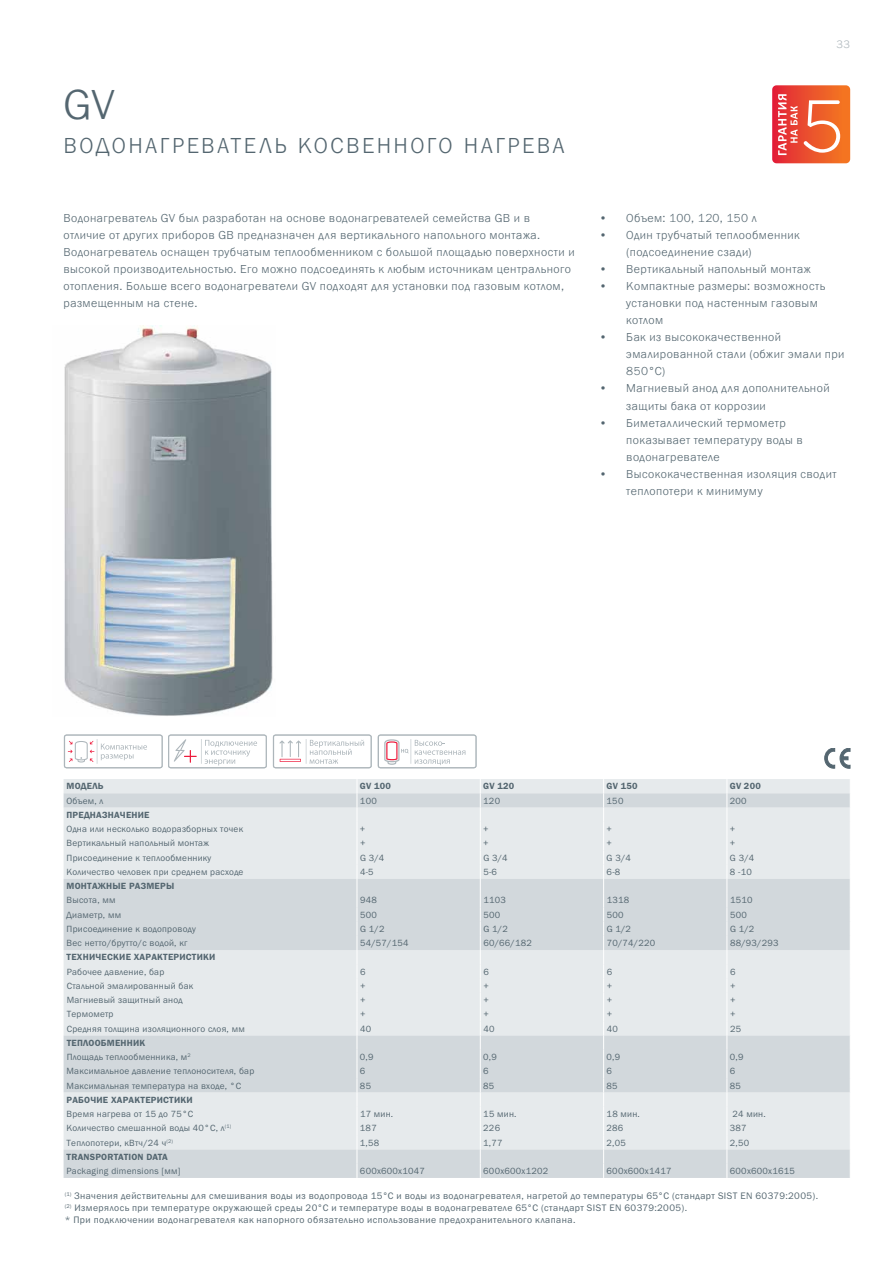
<style>
.page{position:relative;width:893px;height:1263px;background:#fff}
.page>*{position:absolute;margin:0;border:0;box-sizing:border-box;transform-origin:0 0}
.t1{font:300 43.5px "Franklin Gothic URW";color:#546670}
.t2{font:300 22.5px "Franklin Gothic URW";letter-spacing:.115em;color:#546670}
.t3{font:300 12px/17.1px "Franklin Gothic URW";letter-spacing:.035em;color:#546670}
.t4{font:300 11.25px "Franklin Gothic URW";color:#adb6bb}
.t5{font:9.75px/12px "Franklin Gothic URW Boo";letter-spacing:.045em;color:#546670}
.t6{font:9.3px "Franklin Gothic URW Boo";letter-spacing:.025em;color:#546670}
.t7{font:9.3px "Franklin Gothic URW Dem";letter-spacing:.025em;color:#546670}
</style>
<div class="page">
<img style="left:64px;top:325px;width:209px;height:391px">
<svg style="left:824px;top:748px;width:26px;height:20px"></svg>
<svg style="left:772px;top:85px;width:78px;height:78px;background:#ee694a"></svg>
<div style="left:64px;top:779px;width:786px;height:14px;background:#e6eaec"></div>
<svg style="left:64px;top:793px;width:786px;height:385px;background:#dde2e4"></svg>
<svg style="left:357px;top:779px;width:1px;height:399px"></svg>
<svg style="left:480px;top:779px;width:1px;height:399px"></svg>
<svg style="left:603px;top:779px;width:1px;height:399px"></svg>
<svg style="left:726px;top:779px;width:1px;height:399px"></svg>
<svg style="left:273px;top:734px;width:99px;height:34px"></svg>
<svg style="left:64px;top:734px;width:203px;height:34px"></svg>
<svg style="left:378px;top:734px;width:98px;height:34px"></svg>
<h1 class="t1" style="left:64px;top:78px;width:53px">GV</h1>
<h2 class="t2" style="left:64px;top:132px;width:502px">ВОДОНАГРЕВАТЕЛЬ КОСВЕННОГО НАГРЕВА</h2>
<p class="t4" style="left:836px;top:37px;width:15px">33</p>
<p class="t3" style="left:64px;top:209px;width:513px">Водонагреватель GV был разработан на основе водонагревателей семейства GB и в отличие от других приборов GB предназначен для вертикального напольного монтажа.<br>Водонагреватель оснащен трубчатым теплообменником с большой площадью поверхности и высокой производительностью. Его можно подсоединять к любым источникам центрального отопления. Больше всего водонагреватели GV подходят для установки под газовым котлом, размещенным на стене.</p>
<p class="t3" style="left:599px;top:209px;width:159px">• Объем: 100, 120, 150 л</p>
<p class="t3" style="left:626px;top:226px;width:175px;text-indent:-27px">• Один трубчатый теплообменник (подсоединение сзади)</p>
<p class="t3" style="left:599px;top:260px;width:213px">• Вертикальный напольный монтаж</p>
<p class="t3" style="left:626px;top:278px;width:200px;text-indent:-27px">• Компактные размеры: возможность установки под настенным газовым котлом</p>
<p class="t3" style="left:626px;top:329px;width:220px;text-indent:-27px">• Бак из высококачественной эмалированной стали (обжиг эмали при<br>850°С)</p>
<p class="t3" style="left:626px;top:380px;width:205px;text-indent:-27px">• Магниевый анод для дополнительной защиты бака от коррозии</p>
<p class="t3" style="left:626px;top:414px;width:178px;text-indent:-27px">• Биметаллический термометр показывает температуру воды в водонагревателе</p>
<p class="t3" style="left:626px;top:465px;width:212px;text-indent:-27px">• Высококачественная изоляция сводит теплопотери к минимуму</p>
<p class="t7" style="left:67px;top:781px;width:38px">МОДЕЛЬ</p>
<p class="t7" style="left:360px;top:781px;width:32px">GV 100</p>
<p class="t7" style="left:483px;top:781px;width:32px">GV 120</p>
<p class="t7" style="left:607px;top:781px;width:32px">GV 150</p>
<p class="t7" style="left:730px;top:781px;width:32px">GV 200</p>
<p class="t6" style="left:67px;top:795px;width:38px">Объем, л</p>
<p class="t6" style="left:360px;top:795px;width:18px">100</p>
<p class="t6" style="left:483px;top:795px;width:18px">120</p>
<p class="t6" style="left:607px;top:795px;width:18px">150</p>
<p class="t6" style="left:730px;top:795px;width:18px">200</p>
<p class="t7" style="left:67px;top:809px;width:85px">ПРЕДНАЗНАЧЕНИЕ</p>
<p class="t6" style="left:67px;top:823px;width:178px">Одна или несколько водоразборных точек</p>
<p class="t6" style="left:360px;top:823px;width:7px">+</p>
<p class="t6" style="left:483px;top:823px;width:7px">+</p>
<p class="t6" style="left:607px;top:823px;width:7px">+</p>
<p class="t6" style="left:730px;top:823px;width:7px">+</p>
<p class="t6" style="left:67px;top:837px;width:144px">Вертикальный напольный монтаж</p>
<p class="t6" style="left:360px;top:837px;width:7px">+</p>
<p class="t6" style="left:483px;top:837px;width:7px">+</p>
<p class="t6" style="left:607px;top:837px;width:7px">+</p>
<p class="t6" style="left:730px;top:837px;width:7px">+</p>
<p class="t6" style="left:67px;top:852px;width:146px">Присоединение к теплообменнику</p>
<p class="t6" style="left:360px;top:852px;width:26px">G 3/4</p>
<p class="t6" style="left:483px;top:852px;width:26px">G 3/4</p>
<p class="t6" style="left:607px;top:852px;width:26px">G 3/4</p>
<p class="t6" style="left:730px;top:852px;width:26px">G 3/4</p>
<p class="t6" style="left:67px;top:866px;width:178px">Количество человек при среднем расходе</p>
<p class="t6" style="left:360px;top:866px;width:15px">4-5</p>
<p class="t6" style="left:483px;top:866px;width:15px">5-6</p>
<p class="t6" style="left:607px;top:866px;width:15px">6-8</p>
<p class="t6" style="left:730px;top:866px;width:23px">8 -10</p>
<p class="t7" style="left:67px;top:880px;width:109px">МОНТАЖНЫЕ РАЗМЕРЫ</p>
<p class="t6" style="left:67px;top:894px;width:50px">Высота, мм</p>
<p class="t6" style="left:360px;top:894px;width:18px">948</p>
<p class="t6" style="left:483px;top:894px;width:24px">1103</p>
<p class="t6" style="left:607px;top:894px;width:24px">1318</p>
<p class="t6" style="left:730px;top:894px;width:24px">1510</p>
<p class="t6" style="left:67px;top:909px;width:56px">Диаметр, мм</p>
<p class="t6" style="left:360px;top:909px;width:18px">500</p>
<p class="t6" style="left:483px;top:909px;width:18px">500</p>
<p class="t6" style="left:607px;top:909px;width:18px">500</p>
<p class="t6" style="left:730px;top:909px;width:18px">500</p>
<p class="t6" style="left:67px;top:923px;width:131px">Присоединение к водопроводу</p>
<p class="t6" style="left:360px;top:923px;width:26px">G 1/2</p>
<p class="t6" style="left:483px;top:923px;width:26px">G 1/2</p>
<p class="t6" style="left:607px;top:923px;width:26px">G 1/2</p>
<p class="t6" style="left:730px;top:923px;width:26px">G 1/2</p>
<p class="t6" style="left:67px;top:937px;width:122px">Вес нетто/брутто/с водой, кг</p>
<p class="t6" style="left:360px;top:937px;width:50px">54/57/154</p>
<p class="t6" style="left:483px;top:937px;width:50px">60/66/182</p>
<p class="t6" style="left:607px;top:937px;width:50px">70/74/220</p>
<p class="t6" style="left:730px;top:937px;width:50px">88/93/293</p>
<p class="t7" style="left:67px;top:951px;width:150px">ТЕХНИЧЕСКИЕ ХАРАКТЕРИСТИКИ</p>
<p class="t6" style="left:67px;top:966px;width:99px">Рабочее давление, бар</p>
<p class="t6" style="left:360px;top:966px;width:7px">6</p>
<p class="t6" style="left:483px;top:966px;width:7px">6</p>
<p class="t6" style="left:607px;top:966px;width:7px">6</p>
<p class="t6" style="left:730px;top:966px;width:7px">6</p>
<p class="t6" style="left:67px;top:980px;width:128px">Стальной эмалированный бак</p>
<p class="t6" style="left:360px;top:980px;width:7px">+</p>
<p class="t6" style="left:483px;top:980px;width:7px">+</p>
<p class="t6" style="left:607px;top:980px;width:7px">+</p>
<p class="t6" style="left:730px;top:980px;width:7px">+</p>
<p class="t6" style="left:67px;top:994px;width:117px">Магниевый защитный анод</p>
<p class="t6" style="left:360px;top:994px;width:7px">+</p>
<p class="t6" style="left:483px;top:994px;width:7px">+</p>
<p class="t6" style="left:607px;top:994px;width:7px">+</p>
<p class="t6" style="left:730px;top:994px;width:7px">+</p>
<p class="t6" style="left:67px;top:1008px;width:48px">Термометр</p>
<p class="t6" style="left:360px;top:1008px;width:7px">+</p>
<p class="t6" style="left:483px;top:1008px;width:7px">+</p>
<p class="t6" style="left:607px;top:1008px;width:7px">+</p>
<p class="t6" style="left:730px;top:1008px;width:7px">+</p>
<p class="t6" style="left:67px;top:1023px;width:180px">Средняя толщина изоляционного слоя, мм</p>
<p class="t6" style="left:360px;top:1023px;width:13px">40</p>
<p class="t6" style="left:483px;top:1023px;width:13px">40</p>
<p class="t6" style="left:607px;top:1023px;width:13px">40</p>
<p class="t6" style="left:730px;top:1023px;width:13px">25</p>
<p class="t7" style="left:67px;top:1037px;width:80px">ТЕПЛООБМЕННИК</p>
<p class="t6" style="left:67px;top:1051px;width:125px">Площадь теплообменника, м<sup>2</sup></p>
<p class="t6" style="left:360px;top:1051px;width:15px">0,9</p>
<p class="t6" style="left:483px;top:1051px;width:15px">0,9</p>
<p class="t6" style="left:607px;top:1051px;width:15px">0,9</p>
<p class="t6" style="left:730px;top:1051px;width:15px">0,9</p>
<p class="t6" style="left:67px;top:1065px;width:189px">Максимальное давление теплоносителя, бар</p>
<p class="t6" style="left:360px;top:1065px;width:7px">6</p>
<p class="t6" style="left:483px;top:1065px;width:7px">6</p>
<p class="t6" style="left:607px;top:1065px;width:7px">6</p>
<p class="t6" style="left:730px;top:1065px;width:7px">6</p>
<p class="t6" style="left:67px;top:1080px;width:176px">Максимальная температура на входе, °С</p>
<p class="t6" style="left:360px;top:1080px;width:13px">85</p>
<p class="t6" style="left:483px;top:1080px;width:13px">85</p>
<p class="t6" style="left:607px;top:1080px;width:13px">85</p>
<p class="t6" style="left:730px;top:1080px;width:13px">85</p>
<p class="t7" style="left:67px;top:1094px;width:128px">РАБОЧИЕ ХАРАКТЕРИСТИКИ</p>
<p class="t6" style="left:67px;top:1108px;width:128px">Время нагрева от 15 до 75°С</p>
<p class="t6" style="left:360px;top:1108px;width:35px">17 мин.</p>
<p class="t6" style="left:483px;top:1108px;width:35px">15 мин.</p>
<p class="t6" style="left:607px;top:1108px;width:35px">18 мин.</p>
<p class="t6" style="left:732px;top:1108px;width:35px">24 мин.</p>
<p class="t6" style="left:67px;top:1122px;width:166px">Количество смешанной воды 40°С, л<sup>(1)</sup></p>
<p class="t6" style="left:360px;top:1122px;width:18px">187</p>
<p class="t6" style="left:483px;top:1122px;width:18px">226</p>
<p class="t6" style="left:607px;top:1122px;width:18px">286</p>
<p class="t6" style="left:730px;top:1122px;width:18px">387</p>
<p class="t6" style="left:67px;top:1137px;width:108px">Теплопотери, кВтч/24 ч<sup>(2)</sup></p>
<p class="t6" style="left:360px;top:1137px;width:21px">1,58</p>
<p class="t6" style="left:483px;top:1137px;width:21px">1,77</p>
<p class="t6" style="left:607px;top:1137px;width:21px">2,05</p>
<p class="t6" style="left:730px;top:1137px;width:21px">2,50</p>
<p class="t7" style="left:67px;top:1151px;width:103px">TRANSPORTATION DATA</p>
<p class="t6" style="left:67px;top:1165px;width:115px">Packaging dimensions [мм]</p>
<p class="t6" style="left:360px;top:1165px;width:67px">600x600x1047</p>
<p class="t6" style="left:483px;top:1165px;width:67px">600x600x1202</p>
<p class="t6" style="left:607px;top:1165px;width:67px">600x600x1417</p>
<p class="t6" style="left:730px;top:1165px;width:67px">600x600x1615</p>
<p class="t5" style="left:65px;top:1190px;width:755px"><sup>(1)</sup> Значения действительны для смешивания воды из водопровода 15°С и воды из водонагревателя, нагретой до температуры 65°С (стандарт SIST EN 60379:2005). <sup>(2)</sup> Измерялось при температуре окружающей среды 20°С и температуре воды в водонагревателе 65°С (стандарт SIST EN 60379:2005).<br>* При подключении водонагревателя как напорного обязательно использование предохранительного клапана.</p>
</div>
